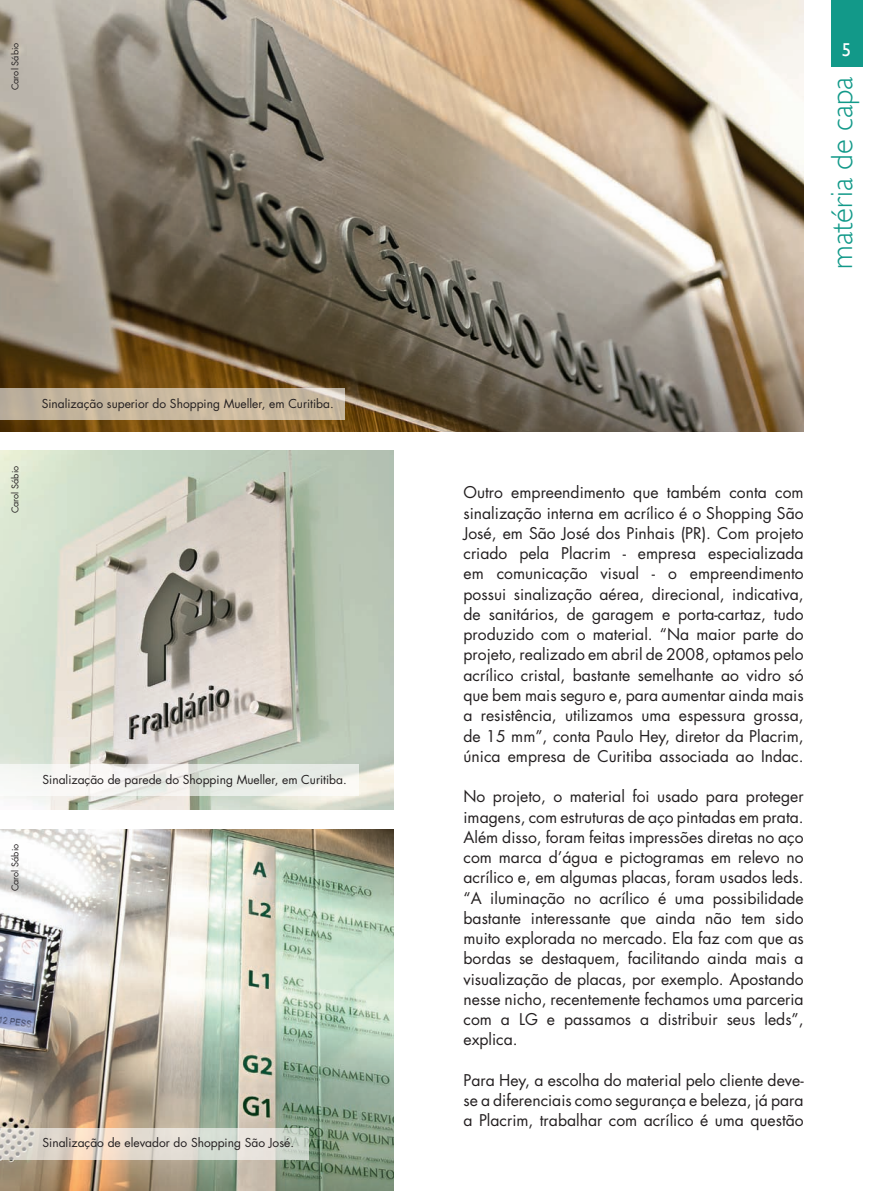
<style>
.page{position:relative;width:893px;height:1191px;background:#fff}
.page>*{position:absolute;margin:0;border:0;box-sizing:border-box;transform-origin:0 0}
.t1{font:300 30.6px "Gill Sans";color:#129989}
.t2{font:18.6px "Gill Sans";color:#fff}
.t3{font:15.75px/20.2px "Futura";color:#231f20;text-align:justify}
.t4{font:12px "Futura";color:#231f20}
.t5{font:9px "Futura";color:#231f20}
</style>
<div class="page">
<img style="left:0;top:0;width:804px;height:432px">
<div style="left:831px;top:0;width:31px;height:67px;background:#129989"></div>
<img style="left:0;top:451px;width:393px;height:358px">
<img style="left:0;top:829px;width:393px;height:362px">
<svg style="left:0;top:389px;width:344px;height:31px;fill:#c7b79e"></svg>
<svg style="left:0;top:765px;width:358px;height:31px"></svg>
<svg style="left:0;top:1128px;width:309px;height:31px"></svg>
<p class="t5" style="left:10px;top:90px;width:49px;rotate:-90deg">Carol Sábio</p>
<p class="t5" style="left:10px;top:513px;width:49px;rotate:-90deg">Carol Sábio</p>
<p class="t4" style="left:42px;top:396px;width:294px">Sinalização superior do Shopping Mueller, em Curitiba.</p>
<p class="t5" style="left:10px;top:891px;width:49px;rotate:-90deg">Carol Sábio</p>
<p class="t4" style="left:43px;top:772px;width:306px">Sinalização de parede do Shopping Mueller, em Curitiba.</p>
<p class="t4" style="left:43px;top:1135px;width:253px">Sinalização de elevador do Shopping São José.</p>
<p class="t2" style="left:842px;top:39px;width:11px">5</p>
<p class="t1" style="left:824px;top:269px;width:194px;rotate:-90deg">matéria de capa</p>
<p class="t3" style="left:463px;top:482px;width:342px">Outro empreendimento que também conta com sinalização interna em acrílico é o Shopping São José, em São José dos Pinhais (PR). Com projeto criado pela Placrim - empresa especializada em comunicação visual - o empreendimento possui sinalização aérea, direcional, indicativa, de sanitários, de garagem e porta-cartaz, tudo produzido com o material. “Na maior parte do projeto, realizado em abril de 2008, optamos pelo acrílico cristal, bastante semelhante ao vidro só que bem mais seguro e, para aumentar ainda mais a resistência, utilizamos uma espessura grossa, de 15 mm”, conta Paulo Hey, diretor da Placrim, única empresa de Curitiba associada ao Indac.</p>
<p class="t3" style="left:463px;top:786px;width:342px">No projeto, o material foi usado para proteger imagens, com estruturas de aço pintadas em prata.<br>Além disso, foram feitas impressões diretas no aço com marca d’água e pictogramas em relevo no acrílico e, em algumas placas, foram usados leds. “A iluminação no acrílico é uma possibilidade bastante interessante que ainda não tem sido muito explorada no mercado. Ela faz com que as bordas se destaquem, facilitando ainda mais a visualização de placas, por exemplo. Apostando nesse nicho, recentemente fechamos uma parceria com a LG e passamos a distribuir seus leds”, explica.</p>
<p class="t3" style="left:463px;top:1070px;width:342px">Para Hey, a escolha do material pelo cliente deve&shy;se a diferenciais como segurança e beleza, já para a Placrim, trabalhar com acrílico é uma questão</p>
</div>
